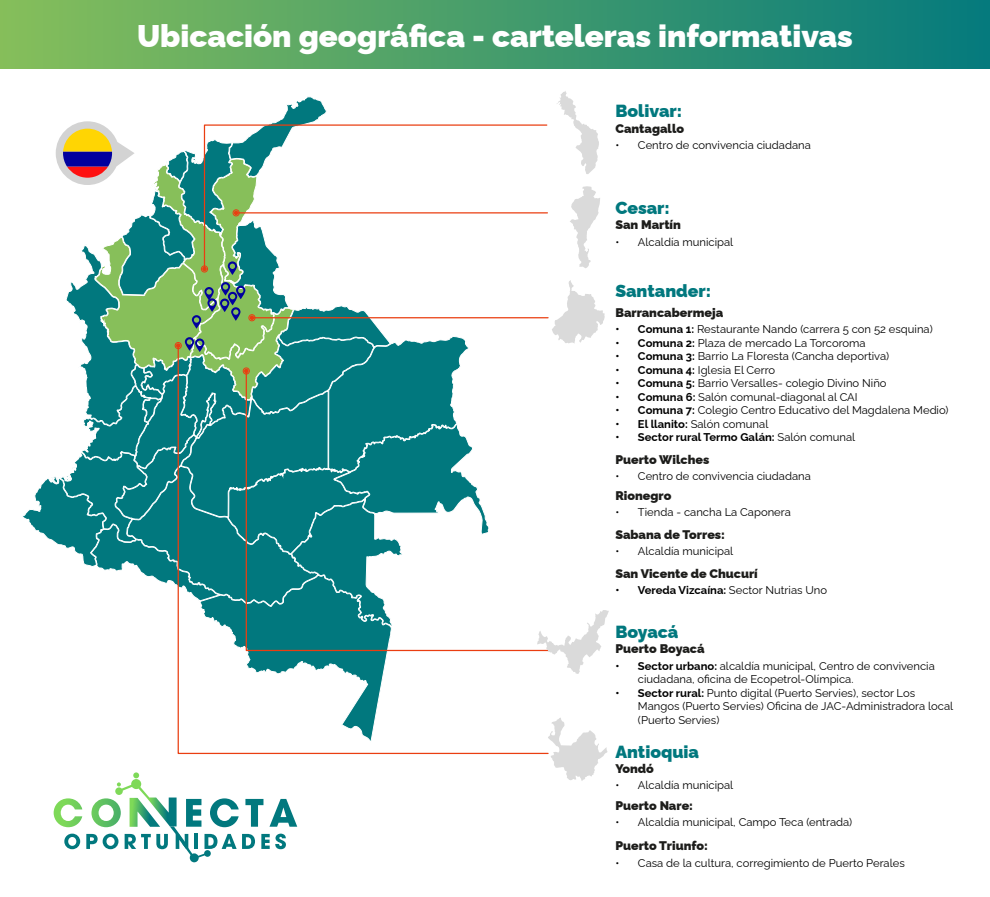
<style>
.page{position:relative;width:990px;height:897px;background:#fff}
.page>*{position:absolute;margin:0;border:0;box-sizing:border-box;transform-origin:0 0}
.t1{font:900 31.25px "Raleway";color:#fff}
.t2{font:900 17.5px "Raleway";color:#01787e}
.t3{font:900 12.5px "Raleway";color:#1d1d1b}
.t4{font:11.25px/13.5px "Raleway";color:#000}
.t5{font:700 11.25px "Raleway";color:#000}
.s1{font-weight:700}
.s2{font-weight:400}
</style>
<div class="page">
<div style="left:0;top:0;width:990px;height:69px;background:linear-gradient(to right,#86bf5a,#057a7d)"></div>
<svg style="left:557px;top:91px;width:42px;height:83px"></svg>
<svg style="left:552px;top:280px;width:53px;height:63px"></svg>
<svg style="left:570px;top:186px;width:30px;height:82px"></svg>
<hr style="left:236px;top:212px;width:311px;height:1px;background:#ea3e11">
<hr style="left:252px;top:317px;width:296px;height:1px;background:#ea3e11">
<svg style="left:177px;top:649px;width:371px;height:105px"></svg>
<svg style="left:537px;top:610px;width:72px;height:64px"></svg>
<svg style="left:548px;top:718px;width:59px;height:63px"></svg>
<svg style="left:54px;top:772px;width:243px;height:90px"></svg>
<svg style="left:22px;top:96px;width:468px;height:648px"></svg>
<h1 class="t1" style="left:137px;top:11px;width:717px">Ubicación geográfica - carteleras informativas</h1>
<h2 class="t2" style="left:615px;top:97px;width:68px">Bolivar:</h2>
<p class="t3" style="left:615px;top:118px;width:70px">Cantagallo</p>
<p class="t4" style="left:615px;top:137px;width:197px">• Centro de convivencia ciudadana</p>
<h2 class="t2" style="left:615px;top:194px;width:56px">Cesar:</h2>
<p class="t3" style="left:615px;top:215px;width:67px">San Martín</p>
<p class="t4" style="left:615px;top:234px;width:119px">• Alcaldía municipal</p>
<h2 class="t2" style="left:615px;top:277px;width:97px">Santander:</h2>
<p class="t3" style="left:615px;top:302px;width:109px">Barrancabermeja</p>
<p class="t4" style="left:615px;top:321px;width:319px"><span class="s1">• Comuna 1:</span> Restaurante Nando (carrera 5 con 52 esquina)</p>
<p class="t4" style="left:615px;top:335px;width:252px"><span class="s1">• Comuna 2:</span> Plaza de mercado La Torcoroma</p>
<p class="t4" style="left:615px;top:348px;width:275px"><span class="s1">• Comuna 3:</span> Barrio La Floresta (Cancha deportiva)</p>
<p class="t4" style="left:615px;top:362px;width:161px"><span class="s1">• Comuna 4:</span> Iglesia El Cerro</p>
<p class="t4" style="left:615px;top:375px;width:273px"><span class="s1">• Comuna 5:</span> Barrio Versalles- colegio Divino Niño</p>
<p class="t4" style="left:615px;top:389px;width:244px"><span class="s1">• Comuna 6:</span> Salón comunal-diagonal al CAI</p>
<p class="t4" style="left:615px;top:402px;width:335px"><span class="s1">• Comuna 7:</span> Colegio Centro Educativo del Magdalena Medio)</p>
<p class="t4" style="left:615px;top:416px;width:154px"><span class="s1">• El llanito:</span> Salón comunal</p>
<p class="t5" style="left:615px;top:428px;width:241px">• Sector rural Termo Galán: <span class="s2">Salón comunal</span></p>
<p class="t3" style="left:615px;top:449px;width:95px">Puerto Wilches</p>
<p class="t4" style="left:615px;top:468px;width:197px">• Centro de convivencia ciudadana</p>
<p class="t3" style="left:615px;top:485px;width:57px">Rionegro</p>
<p class="t4" style="left:615px;top:504px;width:177px">• Tienda - cancha La Caponera</p>
<p class="t3" style="left:615px;top:524px;width:111px">Sabana de Torres:</p>
<p class="t4" style="left:615px;top:543px;width:119px">• Alcaldía municipal</p>
<p class="t3" style="left:615px;top:563px;width:144px">San Vicente de Chucurí</p>
<p class="t5" style="left:615px;top:581px;width:213px">• Vereda Vizcaína: <span class="s2">Sector Nutrias Uno</span></p>
<h2 class="t2" style="left:615px;top:618px;width:65px">Boyacá</h2>
<p class="t3" style="left:615px;top:639px;width:91px">Puerto Boyacá</p>
<p class="t4" style="left:638px;top:657px;width:298px;text-indent:-22px"><span class="s1">• Sector urbano:</span> alcaldía municipal, Centro de convivencia ciudadana, oficina de Ecopetrol-Olímpica.</p>
<p class="t4" style="left:638px;top:684px;width:317px;text-indent:-22px"><span class="s1">• Sector rural:</span> Punto digital (Puerto Servies), sector Los<br>Mangos (Puerto Servies) Oficina de JAC-Administradora local (Puerto Servies)</p>
<h2 class="t2" style="left:615px;top:737px;width:85px">Antioquia</h2>
<p class="t3" style="left:615px;top:758px;width:40px">Yondó</p>
<p class="t4" style="left:615px;top:777px;width:119px">• Alcaldía municipal</p>
<p class="t3" style="left:615px;top:795px;width:79px">Puerto Nare:</p>
<p class="t4" style="left:615px;top:814px;width:238px">• Alcaldía municipal, Campo Teca (entrada)</p>
<p class="t3" style="left:615px;top:836px;width:94px">Puerto Triunfo:</p>
<p class="t4" style="left:615px;top:854px;width:291px">• Casa de la cultura, corregimiento de Puerto Perales</p>
</div>
